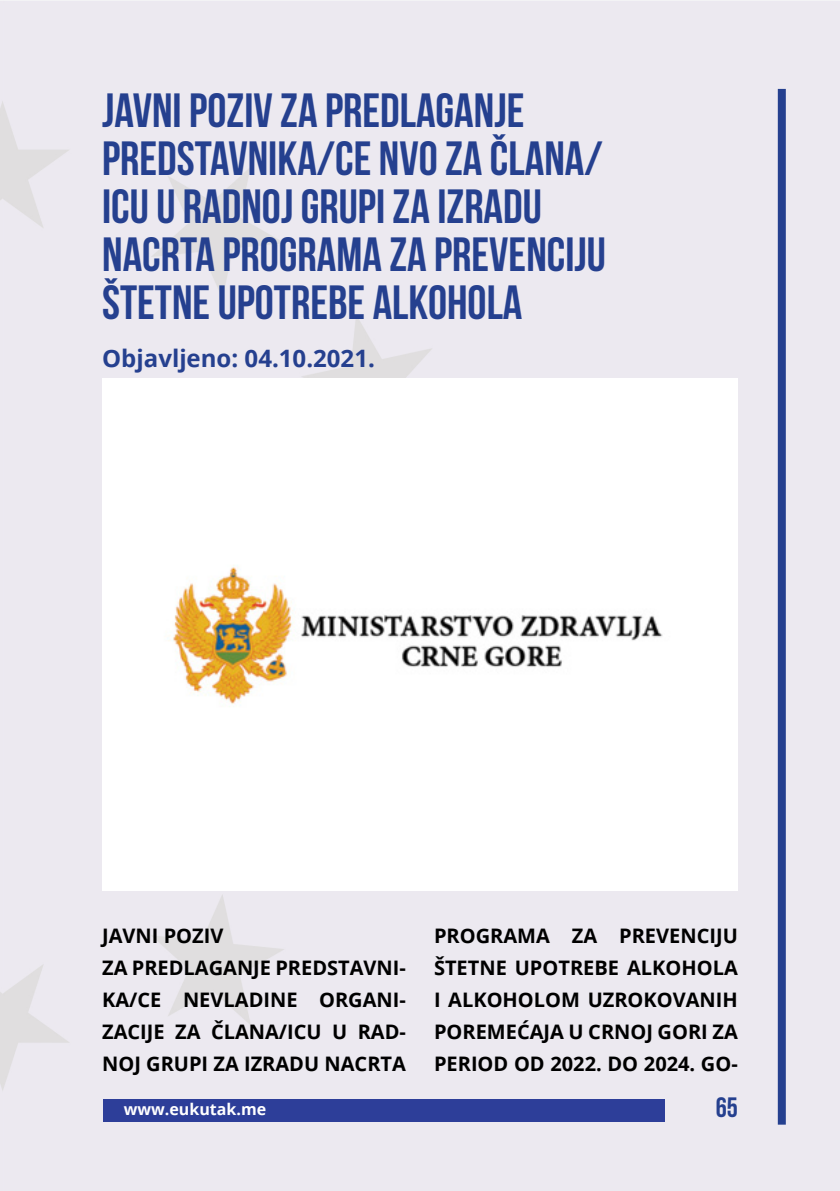
<style>
.page{position:relative;width:840px;height:1191px;background:#fff}
.page>*{position:absolute;margin:0;border:0;box-sizing:border-box;transform-origin:0 0}
.t1{font:700 48px/48px "Bebas Neue";color:#25408f}
.t2{font:700 28px "Bebas Neue";color:#25408f}
.t3{font:700 24px "Open Sans";color:#25408f}
.t4{font:700 20px/32px "Open Sans";color:#000}
.t5{font:700 16px "Open Sans";color:#fff}
</style>
<div class="page">
<div style="left:0;top:0;width:839px;height:1191px;background:#ece9f0"></div>
<div style="left:103px;top:1099px;width:561px;height:23px;background:#2d3e99"></div>
<div style="left:777px;top:89px;width:8px;height:1035px;background:#25408f"></div>
<img style="left:102px;top:378px;width:635px;height:513px">
<h1 class="t1" style="left:102px;top:86px;width:505px">JAVNI POZIV ZA PREDLAGANJE<br>PREDSTAVNIKA/CE NVO ZA ČLANA/<br>ICU U RADNOJ GRUPI ZA IZRADU<br>NACRTA PROGRAMA ZA PREVENCIJU<br>ŠTETNE UPOTREBE ALKOHOLA</h1>
<p class="t3" style="left:102px;top:341px;width:274px">Objavljeno: 04.10.2021.</p>
<p class="t4" style="left:102px;top:919px;width:305px">JAVNI POZIV<br>ZA PREDLAGANJE PREDSTAVNI-<br>KA/CE NEVLADINE ORGANI-<br>ZACIJE ZA ČLANA/ICU U RAD-<br>NOJ GRUPI ZA IZRADU NACRTA</p>
<p class="t4" style="left:434px;top:919px;width:305px;text-align:justify">PROGRAMA ZA PREVENCIJU ŠTETNE UPOTREBE ALKOHOLA I ALKOHOLOM UZROKOVANIH POREMEĆAJA U CRNOJ GORI ZA PERIOD OD 2022. DO 2024. GO-</p>
<p class="t5" style="left:124px;top:1097px;width:144px">www.eukutak.me</p>
<h2 class="t2" style="left:715px;top:1092px;width:24px">65</h2>
</div>
